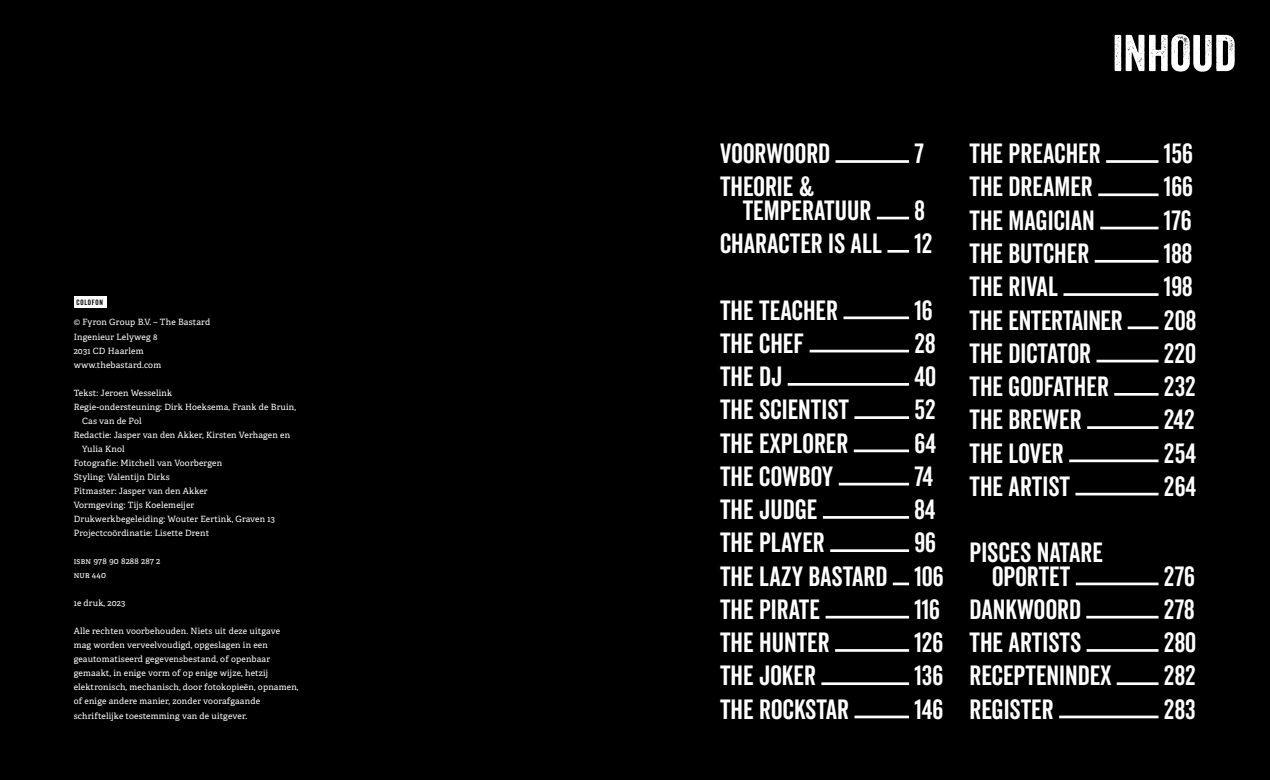
<style>
.page{position:relative;width:1270px;height:780px;background:#fff}
.page>*{position:absolute;margin:0;border:0;box-sizing:border-box;transform-origin:0 0}
.t1{font:50px "Veneer";color:#fff}
.t2{font:27px/33.2px "Veneer Clean";color:#fff}
.t3{font:8.6px/14px "Adelle";letter-spacing:.02em;color:#fff}
.t4{font:7.5px "Veneer Clean";letter-spacing:.1em;color:#000}
</style>
<div class="page">
<div style="left:0;top:0;width:635px;height:780px;background:#000"></div>
<div style="left:635px;top:0;width:635px;height:780px;background:#000"></div>
<div style="left:74px;top:296px;width:32px;height:12px;background:#fff"></div>
<hr style="left:835px;top:160px;width:74px;height:3px;background:#fff">
<hr style="left:877px;top:217px;width:32px;height:2px;background:#fff">
<hr style="left:887px;top:250px;width:22px;height:3px;background:#fff">
<hr style="left:843px;top:316px;width:66px;height:3px;background:#fff">
<hr style="left:810px;top:350px;width:99px;height:2px;background:#fff">
<hr style="left:788px;top:383px;width:121px;height:2px;background:#fff">
<hr style="left:854px;top:416px;width:55px;height:3px;background:#fff">
<hr style="left:854px;top:449px;width:55px;height:3px;background:#fff">
<hr style="left:839px;top:483px;width:70px;height:2px;background:#fff">
<hr style="left:823px;top:516px;width:86px;height:2px;background:#fff">
<hr style="left:830px;top:549px;width:79px;height:3px;background:#fff">
<hr style="left:893px;top:582px;width:16px;height:3px;background:#fff">
<hr style="left:825px;top:615px;width:84px;height:3px;background:#fff">
<hr style="left:835px;top:649px;width:74px;height:2px;background:#fff">
<hr style="left:821px;top:682px;width:88px;height:3px;background:#fff">
<hr style="left:854px;top:715px;width:55px;height:3px;background:#fff">
<hr style="left:1106px;top:160px;width:52px;height:3px;background:#fff">
<hr style="left:1098px;top:193px;width:60px;height:3px;background:#fff">
<hr style="left:1100px;top:227px;width:58px;height:2px;background:#fff">
<hr style="left:1095px;top:260px;width:63px;height:3px;background:#fff">
<hr style="left:1063px;top:293px;width:95px;height:3px;background:#fff">
<hr style="left:1128px;top:326px;width:30px;height:3px;background:#fff">
<hr style="left:1096px;top:360px;width:62px;height:2px;background:#fff">
<hr style="left:1114px;top:393px;width:44px;height:2px;background:#fff">
<hr style="left:1087px;top:426px;width:71px;height:3px;background:#fff">
<hr style="left:1069px;top:459px;width:89px;height:3px;background:#fff">
<hr style="left:1075px;top:492px;width:83px;height:3px;background:#fff">
<hr style="left:1076px;top:582px;width:82px;height:3px;background:#fff">
<hr style="left:1086px;top:615px;width:72px;height:3px;background:#fff">
<hr style="left:1087px;top:649px;width:71px;height:2px;background:#fff">
<hr style="left:1117px;top:682px;width:41px;height:3px;background:#fff">
<hr style="left:1059px;top:715px;width:99px;height:3px;background:#fff">
<p class="t4" style="left:77px;top:297px;width:28px">COLOFON</p>
<p class="t3" style="left:74px;top:315px;width:138px">© Fyron Group B.V. – The Bastard<br>Ingenieur Lelyweg 8<br>2031 CD Haarlem www.thebastard.com</p>
<p class="t3" style="left:74px;top:385px;width:100px">Tekst: Jeroen Wesselink</p>
<p class="t3" style="left:74px;top:399px;width:224px">Regie-ondersteuning: Dirk Hoeksema, Frank de Bruin,</p>
<p class="t3" style="left:82px;top:413px;width:61px">Cas van de Pol</p>
<p class="t3" style="left:74px;top:427px;width:218px">Redactie: Jasper van den Akker, Kirsten Verhagen en</p>
<p class="t3" style="left:82px;top:441px;width:44px">Yulia Knol</p>
<p class="t3" style="left:74px;top:455px;width:150px">Fotografie: Mitchell van Voorbergen</p>
<p class="t3" style="left:74px;top:469px;width:97px">Styling: Valentijn Dirks</p>
<p class="t3" style="left:74px;top:483px;width:135px">Pitmaster: Jasper van den Akker</p>
<p class="t3" style="left:74px;top:497px;width:122px">Vormgeving: Tijs Koelemeijer</p>
<p class="t3" style="left:74px;top:511px;width:203px">Drukwerkbegeleiding: Wouter Eertink, Graven 13</p>
<p class="t3" style="left:74px;top:525px;width:137px">Projectcoördinatie: Lisette Drent</p>
<p class="t3" style="left:74px;top:553px;width:88px">ISBN 978 90 8288 287 2<br>NUR 440</p>
<p class="t3" style="left:74px;top:595px;width:53px">1e druk, 2023</p>
<p class="t3" style="left:74px;top:623px;width:226px">Alle rechten voorbehouden. Niets uit deze uitgave mag worden verveelvoudigd, opgeslagen in een geautomatiseerd gegevensbestand, of openbaar gemaakt, in enige vorm of op enige wijze, hetzij elektronisch, mechanisch, door fotokopieën, opnamen, of enige andere manier, zonder voorafgaande</p>
<p class="t3" style="left:74px;top:708px;width:175px">schriftelijke toestemming van de uitgever.</p>
<h1 class="t1" style="left:1112px;top:23px;width:125px">INHOUD</h1>
<h2 class="t2" style="left:720px;top:137px;width:112px">VOORWOORD</h2>
<h2 class="t2" style="left:914px;top:137px;width:11px">7</h2>
<h2 class="t2" style="left:743px;top:174px;width:130px;line-height:24px;text-indent:-23px">THEORIE &amp;<br>TEMPERATUUR</h2>
<h2 class="t2" style="left:720px;top:193px;width:214px;text-align:right">8<br>CHARACTER IS ALL 12</h2>
<h2 class="t2" style="left:720px;top:293px;width:120px">THE TEACHER</h2>
<h2 class="t2" style="left:914px;top:293px;width:20px">16</h2>
<h2 class="t2" style="left:720px;top:326px;width:86px">THE CHEF</h2>
<h2 class="t2" style="left:914px;top:326px;width:23px">28</h2>
<h2 class="t2" style="left:720px;top:359px;width:64px">THE DJ</h2>
<h2 class="t2" style="left:914px;top:359px;width:23px">40</h2>
<h2 class="t2" style="left:720px;top:393px;width:130px">THE SCIENTIST</h2>
<h2 class="t2" style="left:914px;top:393px;width:23px">52</h2>
<h2 class="t2" style="left:720px;top:426px;width:130px">THE EXPLORER</h2>
<h2 class="t2" style="left:914px;top:426px;width:23px">64</h2>
<h2 class="t2" style="left:720px;top:459px;width:115px">THE COWBOY</h2>
<h2 class="t2" style="left:914px;top:459px;width:20px">74</h2>
<h2 class="t2" style="left:720px;top:492px;width:99px">THE JUDGE</h2>
<h2 class="t2" style="left:914px;top:492px;width:23px">84</h2>
<h2 class="t2" style="left:720px;top:526px;width:106px">THE PLAYER</h2>
<h2 class="t2" style="left:720px;top:526px;width:225px;text-indent:194px">96<br>THE LAZY BASTARD 106<br>THE PIRATE</h2>
<h2 class="t2" style="left:914px;top:592px;width:27px">116</h2>
<h2 class="t2" style="left:720px;top:625px;width:111px">THE HUNTER</h2>
<h2 class="t2" style="left:914px;top:625px;width:31px">126</h2>
<h2 class="t2" style="left:720px;top:658px;width:97px">THE JOKER</h2>
<h2 class="t2" style="left:914px;top:658px;width:30px">136</h2>
<h2 class="t2" style="left:720px;top:692px;width:131px">THE ROCKSTAR</h2>
<h2 class="t2" style="left:914px;top:692px;width:31px">146</h2>
<h2 class="t2" style="left:969px;top:137px;width:133px">THE PREACHER</h2>
<h2 class="t2" style="left:1164px;top:137px;width:31px">156</h2>
<h2 class="t2" style="left:969px;top:170px;width:125px">THE DREAMER</h2>
<h2 class="t2" style="left:1164px;top:170px;width:31px">166</h2>
<h2 class="t2" style="left:969px;top:203px;width:127px">THE MAGICIAN</h2>
<h2 class="t2" style="left:1164px;top:203px;width:29px">176</h2>
<h2 class="t2" style="left:969px;top:236px;width:121px">THE BUTCHER</h2>
<h2 class="t2" style="left:1164px;top:236px;width:30px">188</h2>
<h2 class="t2" style="left:969px;top:270px;width:90px">THE RIVAL</h2>
<h2 class="t2" style="left:1164px;top:270px;width:30px">198</h2>
<h2 class="t2" style="left:969px;top:303px;width:155px">THE ENTERTAINER</h2>
<h2 class="t2" style="left:1164px;top:303px;width:34px">208</h2>
<h2 class="t2" style="left:969px;top:336px;width:123px">THE DICTATOR</h2>
<h2 class="t2" style="left:1164px;top:336px;width:34px">220</h2>
<h2 class="t2" style="left:969px;top:369px;width:141px">THE GODFATHER</h2>
<h2 class="t2" style="left:1164px;top:369px;width:34px">232</h2>
<h2 class="t2" style="left:969px;top:403px;width:114px">THE BREWER</h2>
<h2 class="t2" style="left:1164px;top:403px;width:32px">242</h2>
<h2 class="t2" style="left:969px;top:436px;width:96px">THE LOVER</h2>
<h2 class="t2" style="left:1164px;top:436px;width:34px">254</h2>
<h2 class="t2" style="left:969px;top:469px;width:102px">THE ARTIST</h2>
<h2 class="t2" style="left:1164px;top:469px;width:34px">264</h2>
<h2 class="t2" style="left:969px;top:539px;width:135px;line-height:24px;text-align:center">PISCES NATARE<br>OPORTET</h2>
<h2 class="t2" style="left:1164px;top:559px;width:33px">276</h2>
<h2 class="t2" style="left:969px;top:592px;width:113px">DANKWOORD</h2>
<h2 class="t2" style="left:1164px;top:592px;width:32px">278</h2>
<h2 class="t2" style="left:969px;top:625px;width:113px">THE ARTISTS</h2>
<h2 class="t2" style="left:1164px;top:625px;width:34px">280</h2>
<h2 class="t2" style="left:969px;top:658px;width:143px">RECEPTENINDEX</h2>
<h2 class="t2" style="left:1164px;top:658px;width:33px">282</h2>
<h2 class="t2" style="left:969px;top:692px;width:86px">REGISTER</h2>
<h2 class="t2" style="left:1164px;top:692px;width:33px">283</h2>
</div>
